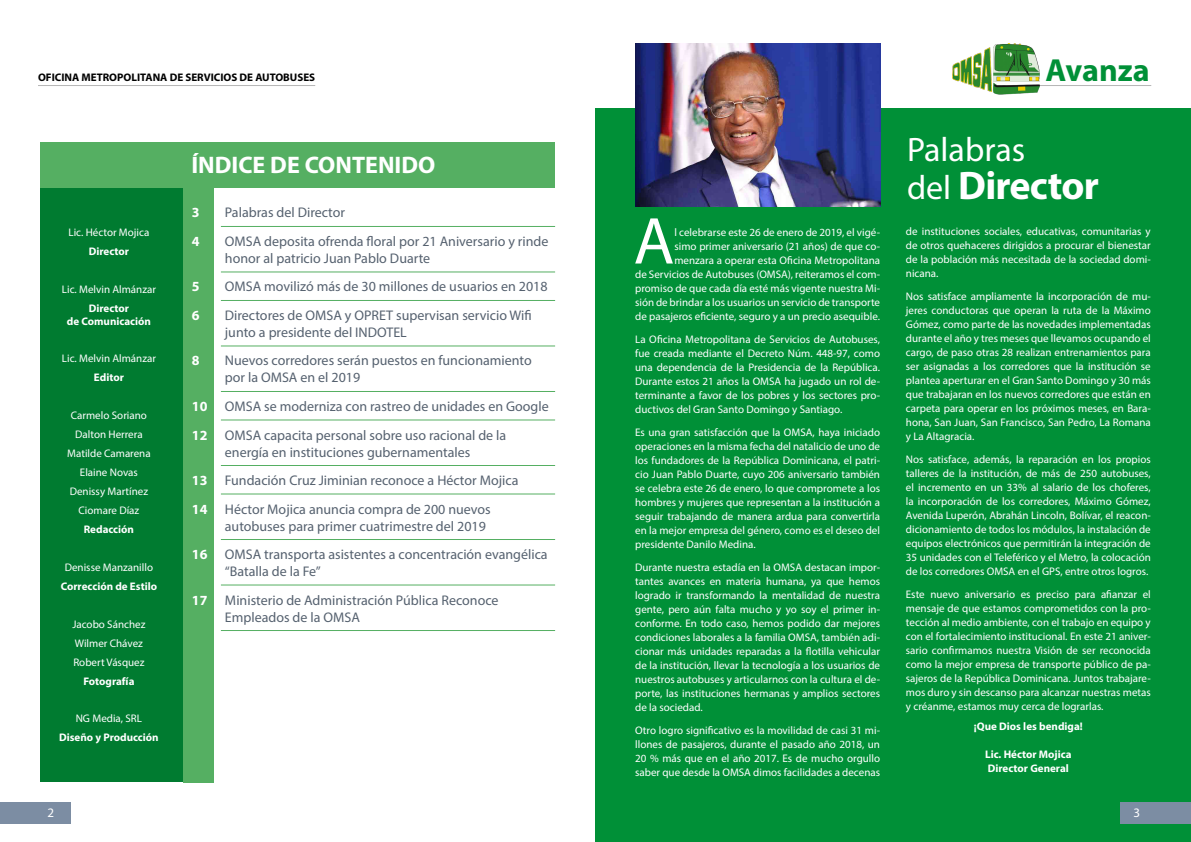
<style>
.page{position:relative;width:1191px;height:842px;background:#fff}
.page>*{position:absolute;margin:0;border:0;box-sizing:border-box;transform-origin:0 0}
.t1{font:66.9px "Myriad Pro";color:#fff}
.t2{font:700 40px "Myriad Pro";letter-spacing:-.02em;color:#fff}
.t3{font:34px "Myriad Pro";color:#fff}
.t4{font:700 32px "Myriad Pro";color:#009037}
.t5{font:700 24px "Myriad Pro";color:#fff}
.t6{font:14px/28.5px "Myriad Pro";color:#55616f}
.t7{font:700 14px "Myriad Pro";color:#fff}
.t8{font:13px "Myriad Pro";color:#fff}
.t9{font:11px/14px "Myriad Pro";color:#fff;text-align:justify}
.t10{font:700 11px/13px "Myriad Pro";color:#fff;text-align:center}
.t11{font:700 11px "Myriad Pro";color:#000}
.s1{font-weight:700;color:#fff}
.s2{font-weight:400;font-size:34px}
</style>
<div class="page">
<div style="left:595px;top:108px;width:596px;height:734px;background:#009037"></div>
<div style="left:40px;top:187px;width:174px;height:595px;background:#007b30"></div>
<div style="left:183px;top:173px;width:31px;height:609px;background:#55af62"></div>
<hr style="left:221px;top:226px;width:334px;height:1px;background:#55af62">
<hr style="left:221px;top:271px;width:334px;height:1px;background:#55af62">
<hr style="left:221px;top:300px;width:334px;height:1px;background:#55af62">
<hr style="left:221px;top:345px;width:334px;height:1px;background:#55af62">
<hr style="left:221px;top:391px;width:334px;height:1px;background:#55af62">
<hr style="left:221px;top:419px;width:334px;height:1px;background:#55af62">
<hr style="left:221px;top:465px;width:334px;height:1px;background:#55af62">
<hr style="left:221px;top:493px;width:334px;height:1px;background:#55af62">
<hr style="left:221px;top:539px;width:334px;height:1px;background:#55af62">
<hr style="left:221px;top:584px;width:334px;height:1px;background:#55af62">
<hr style="left:221px;top:630px;width:334px;height:1px;background:#55af62">
<div style="left:40px;top:142px;width:514px;height:45px;background:#55af62"></div>
<img style="left:635px;top:44px;width:245px;height:162px">
<hr style="left:1038px;top:85px;width:113px;height:1px;background:#000">
<hr style="left:38px;top:85px;width:277px;height:1px;background:#000">
<div style="left:0;top:802px;width:71px;height:21px;background:#7c8da3"></div>
<div style="left:1120px;top:802px;width:71px;height:21px;background:#7c8da3"></div>
<img style="left:952px;top:44px;width:88px;height:51px">
<p class="t11" style="left:38px;top:70px;width:279px">OFICINA METROPOLITANA DE SERVICIOS DE AUTOBUSES</p>
<p class="t9" style="left:68px;top:225px;width:82px">Lic. Héctor Mojica</p>
<p class="t10" style="left:89px;top:244px;width:42px">Director</p>
<p class="t9" style="left:62px;top:282px;width:95px">Lic. Melvin Almánzar</p>
<p class="t10" style="left:67px;top:301px;width:86px">Director<br>de Comunicación</p>
<p class="t9" style="left:62px;top:352px;width:95px">Lic. Melvin Almánzar</p>
<p class="t10" style="left:94px;top:371px;width:31px">Editor</p>
<p class="t9" style="left:67px;top:406px;width:85px;line-height:18.9px;text-align:center">Carmelo Soriano<br>Dalton Herrera<br>Matilde Camarena<br>Elaine Novas<br>Denissy Martínez<br>Ciomare Díaz</p>
<p class="t10" style="left:84px;top:522px;width:52px">Redacción</p>
<p class="t9" style="left:65px;top:560px;width:90px">Denisse Manzanillo</p>
<p class="t10" style="left:61px;top:579px;width:98px">Corrección de Estilo</p>
<p class="t9" style="left:72px;top:614px;width:75px;line-height:18.9px;text-align:left">Jacobo Sánchez<br>Wilmer Chávez<br>Robert Vásquez</p>
<p class="t10" style="left:83px;top:674px;width:53px">Fotografía</p>
<p class="t9" style="left:76px;top:711px;width:68px">NG Media, SRL</p>
<p class="t10" style="left:59px;top:731px;width:101px">Diseño y Producción</p>
<h3 class="t5" style="left:191px;top:149px;width:245px">ÍNDICE DE CONTENIDO</h3>
<p class="t7" style="left:192px;top:204px;width:9px">3</p>
<p class="t6" style="left:225px;top:198px;width:122px">Palabras del Director</p>
<p class="t7" style="left:192px;top:232px;width:9px">4</p>
<p class="t6" style="left:225px;top:233px;width:325px;line-height:17px">OMSA deposita ofrenda floral por 21 Aniversario y rinde honor al patricio Juan Pablo Duarte</p>
<p class="t7" style="left:192px;top:278px;width:9px">5</p>
<p class="t6" style="left:225px;top:272px;width:324px">OMSA movilizó más de 30 millones de usuarios en 2018</p>
<p class="t7" style="left:192px;top:306px;width:9px">6</p>
<p class="t6" style="left:225px;top:307px;width:308px;line-height:17px">Directores de OMSA y OPRET supervisan servicio Wifi junto a presidente del INDOTEL</p>
<p class="t7" style="left:192px;top:352px;width:9px">8</p>
<p class="t6" style="left:225px;top:352px;width:308px;line-height:17px">Nuevos corredores serán puestos en funcionamiento por la OMSA en el 2019</p>
<p class="t6" style="left:192px;top:392px;width:358px"><span class="s1">10</span> OMSA se moderniza con rastreo de unidades en Google<br><span class="s1">12</span> OMSA capacita personal sobre uso racional de la</p>
<p class="t6" style="left:192px;top:437px;width:328px;text-indent:33px">energía en instituciones gubernamentales<br><span class="s1">13</span> Fundación Cruz Jiminian reconoce a Héctor Mojica<br><span class="s1">14</span> Héctor Mojica anuncia compra de 200 nuevos</p>
<p class="t6" style="left:192px;top:511px;width:357px;text-indent:33px">autobuses para primer cuatrimestre del 2019<br><span class="s1">16</span> OMSA transporta asistentes a concentración evangélica</p>
<p class="t6" style="left:192px;top:557px;width:308px;text-indent:33px">“Batalla de la Fe”<br><span class="s1">17</span> Ministerio de Administración Pública Reconoce</p>
<p class="t6" style="left:225px;top:602px;width:136px">Empleados de la OMSA</p>
<h1 class="t1" style="left:633px;top:200px;width:42px">A</h1>
<p class="t9" style="left:635px;top:225px;width:246px;text-align:right">l celebrarse este 26 de enero de 2019, el vigé-<br>simo primer aniversario (21 años) de que co&shy;menzara a operar esta Oficina Metropolitana<br>de Servicios de Autobuses (OMSA), reiteramos el com&shy;promiso de que cada día esté más vigente nuestra Mi&shy;sión de brindar a los usuarios un servicio de transporte de pasajeros eficiente, seguro y a un precio asequible.</p>
<p class="t9" style="left:635px;top:332px;width:246px">La Oficina Metropolitana de Servicios de Autobuses, fue creada mediante el Decreto Núm. 448-97, como una dependencia de la Presidencia de la República.<br>Durante estos 21 años la OMSA ha jugado un rol de&shy;terminante a favor de los pobres y los sectores pro&shy;ductivos del Gran Santo Domingo y Santiago.</p>
<p class="t9" style="left:635px;top:425px;width:246px">Es una gran satisfacción que la OMSA, haya iniciado operaciones en la misma fecha del natalicio de uno de los fundadores de la República Dominicana, el patri&shy;cio Juan Pablo Duarte, cuyo 206 aniversario también se celebra este 26 de enero, lo que compromete a los hombres y mujeres que representan a la institución a seguir trabajando de manera ardua para convertirla en la mejor empresa del género, como es el deseo del presidente Danilo Medina.</p>
<p class="t9" style="left:635px;top:560px;width:246px">Durante nuestra estadía en la OMSA destacan impor&shy;tantes avances en materia humana, ya que hemos logrado ir transformando la mentalidad de nuestra gente, pero aún falta mucho y yo soy el primer in&shy;conforme. En todo caso, hemos podido dar mejores condiciones laborales a la familia OMSA, también adi&shy;cionar más unidades reparadas a la flotilla vehicular de la institución, llevar la tecnología a los usuarios de nuestros autobuses y articularnos con la cultura el de&shy;porte, las instituciones hermanas y amplios sectores de la sociedad.</p>
<p class="t9" style="left:635px;top:723px;width:246px">Otro logro significativo es la movilidad de casi 31 mi&shy;llones de pasajeros, durante el pasado año 2018, un 20 % más que en el año 2017. Es de mucho orgullo saber que desde la OMSA dimos facilidades a decenas</p>
<h3 class="t4" style="left:1045px;top:49px;width:106px">Avanza</h3>
<h3 class="t3" style="left:907px;top:129px;width:120px">Palabras</h3>
<h2 class="t2" style="left:907px;top:159px;width:193px"><span class="s2">del</span> Director</h2>
<p class="t9" style="left:906px;top:224px;width:246px">de instituciones sociales, educativas, comunitarias y de otros quehaceres dirigidos a procurar el bienestar de la población más necesitada de la sociedad domi&shy;nicana.</p>
<p class="t9" style="left:906px;top:289px;width:246px">Nos satisface ampliamente la incorporación de mu&shy;jeres conductoras que operan la ruta de la Máximo Gómez, como parte de las novedades implementadas durante el año y tres meses que llevamos ocupando el cargo, de paso otras 28 realizan entrenamientos para ser asignadas a los corredores que la institución se plantea aperturar en el Gran Santo Domingo y 30 más que trabajaran en los nuevos corredores que están en carpeta para operar en los próximos meses, en Bara&shy;hona, San Juan, San Francisco, San Pedro, La Romana y La Altagracia.</p>
<p class="t9" style="left:906px;top:452px;width:246px">Nos satisface, además, la reparación en los propios talleres de la institución, de más de 250 autobuses, el incremento en un 33% al salario de los choferes, la incorporación de los corredores, Máximo Gómez, Avenida Luperón, Abrahán Lincoln, Bolívar, el reacon&shy;dicionamiento de todos los módulos, la instalación de equipos electrónicos que permitirán la integración de 35 unidades con el Teleférico y el Metro, la colocación de los corredores OMSA en el GPS, entre otros logros.</p>
<p class="t9" style="left:906px;top:587px;width:246px">Este nuevo aniversario es preciso para afianzar el mensaje de que estamos comprometidos con la pro&shy;tección al medio ambiente, con el trabajo en equipo y con el fortalecimiento institucional. En este 21 aniver&shy;sario confirmamos nuestra Visión de ser reconocida como la mejor empresa de transporte público de pa&shy;sajeros de la República Dominicana. Juntos trabajare&shy;mos duro y sin descanso para alcanzar nuestras metas y créanme, estamos muy cerca de lograrlas.</p>
<p class="t10" style="left:974px;top:719px;width:110px">¡Que Dios les bendiga!</p>
<p class="t10" style="left:985px;top:747px;width:88px;line-height:14px;text-align:left">Lic. Héctor Mojica<br>Director General</p>
<p class="t8" style="left:47px;top:804px;width:8px">2</p>
<p class="t8" style="left:1133px;top:804px;width:8px">3</p>
</div>
